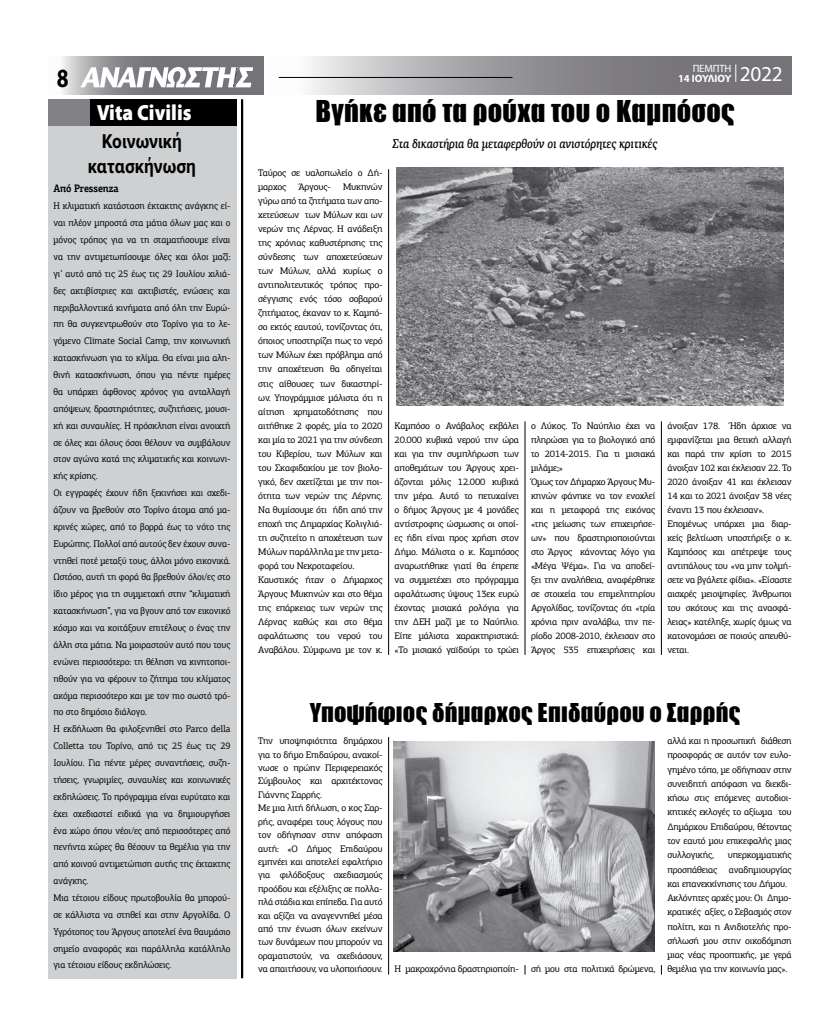
<style>
.page{position:relative;width:823px;height:1035px;background:#fff}
.page>*{position:absolute;margin:0;border:0;box-sizing:border-box;transform-origin:0 0}
.t1{font:900 29.3px "PF Fusion Sans";letter-spacing:.01em;color:#000}
.t2{font:700 26.3px "Myriad Pro";color:#000;scale:.81 1}
.t3{font:900 25.2px "PF Fusion Sans";letter-spacing:.01em;color:#000}
.t4{font:900 22px "Myriad Pro";color:#fff;scale:.89 1}
.t5{font:700 20.7px/24.5px "Proxima Nova Cond";color:#000;text-align:center;scale:.95 1}
.t6{font:italic 500 13px "PF Agora Slab Pro";letter-spacing:-.01em;color:#000;scale:.84 1}
.t7{font:700 10.8px "PF Agora Slab Pro";letter-spacing:-.01em;color:#000;scale:.86 1}
.t8{font:700 10.6px "Myriad Pro";letter-spacing:-.01em;color:#fff}
.t9{font:10.6px "Myriad Pro";letter-spacing:-.01em;color:#fff}
.t10{font:9.7px/16.9px "PF Agora Slab Pro";letter-spacing:-.01em;color:#000;scale:.95 1}
.t11{font:9.5px/14px "PF Agora Slab Pro";letter-spacing:-.02em;color:#000}
.s1{font-weight:400;font-size:21.3px}
</style>
<div class="page">
<svg style="left:62px;top:56px;width:201px;height:39px;background:#8f8d91"></svg>
<svg style="left:279px;top:56px;width:512px;height:39px;background:#9e9da0"></svg>
<svg style="left:80px;top:67px;width:173px;height:20px"></svg>
<hr style="left:278px;top:77px;width:234px;height:1px;background:#000">
<svg style="left:735px;top:64px;width:1px;height:18px"></svg>
<div style="left:48px;top:99px;width:188px;height:879px;background:#ced0d2"></div>
<hr style="left:241px;top:99px;width:2px;height:879px;background:#000">
<div style="left:89px;top:99px;width:147px;height:27px;background:#000"></div>
<div style="left:48px;top:99px;width:41px;height:27px;background:#818084"></div>
<hr style="left:388px;top:169px;width:1px;height:486px;background:#000">
<hr style="left:524px;top:421px;width:1px;height:234px;background:#000">
<hr style="left:660px;top:421px;width:1px;height:234px;background:#000">
<hr style="left:388px;top:737px;width:1px;height:237px;background:#000">
<img style="left:393px;top:741px;width:261px;height:210px">
<img style="left:396px;top:168px;width:387px;height:238px">
<p class="t9" style="left:692px;top:62px;width:40px">ΠΕΜΠΤΗ</p>
<h2 class="t2" style="left:57px;top:61px;width:16px">8</h2>
<p class="t8" style="left:677px;top:71px;width:106px">14 ΙΟΥΛΙΟΥ <span class="s1">2022</span></p>
<h3 class="t4" style="left:97px;top:98px;width:108px">Vita Civilis</h3>
<h3 class="t5" style="left:88px;top:129px;width:115px">Κοινωνική κατασκήνωση</h3>
<p class="t7" style="left:53px;top:182px;width:77px">Από Pressenza</p>
<p class="t10" style="left:53px;top:197px;width:188px">Η κλιματική κατάσταση έκτακτης ανάγκης εί&shy;ναι πλέον μπροστά στα μάτια όλων μας και ο μόνος τρόπος για να τη σταματήσουμε είναι να την αντιμετωπίσουμε όλες και όλοι μαζί: γι’ αυτό από τις 25 έως τις 29 Ιουλίου χιλιά&shy;δες ακτιβίστριες και ακτιβιστές, ενώσεις και περιβαλλοντικά κινήματα από όλη την Ευρώ&shy;πη θα συγκεντρωθούν στο Τορίνο για το λε&shy;γόμενο Climate Social Camp, την κοινωνική κατασκήνωση για το κλίμα. Θα είναι μια αλη&shy;θινή κατασκήνωση, όπου για πέντε ημέρες θα υπάρχει άφθονος χρόνος για ανταλλαγή απόψεων, δραστηριότητες, συζητήσεις, μουσι&shy;κή και συναυλίες. Η πρόσκληση είναι ανοιχτή σε όλες και όλους όσοι θέλουν να συμβάλουν στον αγώνα κατά της κλιματικής και κοινωνι&shy;κής κρίσης.<br>Οι εγγραφές έχουν ήδη ξεκινήσει και σχεδι&shy;άζουν να βρεθούν στο Τορίνο άτομα από μα&shy;κρινές χώρες, από το βορρά έως το νότο της Ευρώπης. Πολλοί από αυτούς δεν έχουν συνα&shy;ντηθεί ποτέ μεταξύ τους, άλλοι μόνο εικονικά.<br>Ωστόσο, αυτή τη φορά θα βρεθούν όλοι/ες στο ίδιο μέρος για τη συμμετοχή στην “κλιματική κατασκήνωση”, για να βγουν από τον εικονικό κόσμο και να κοιτάξουν επιτέλους ο ένας την άλλη στα μάτια. Να μοιραστούν αυτό που τους ενώνει περισσότερο: τη θέληση να κινητοποι&shy;ηθούν για να φέρουν το ζήτημα του κλίματος ακόμα περισσότερο και με τον πιο σωστό τρό&shy;πο στο δημόσιο διάλογο.<br>Η εκδήλωση θα φιλοξενηθεί στο Parco della Colletta του Τορίνο, από τις 25 έως τις 29<br>Ιουλίου. Για πέντε μέρες συναντήσεις, συζη&shy;τήσεις, γνωριμίες, συναυλίες και κοινωνικές εκδηλώσεις. Το πρόγραμμα είναι ευρύτατο και έχει σχεδιαστεί ειδικά για να δημιουργήσει ένα χώρο όπου νέοι/ες από περισσότερες από πενήντα χώρες θα θέσουν τα θεμέλια για την από κοινού αντιμετώπιση αυτής της έκτακτης ανάγκης.<br>Μια τέτοιου είδους πρωτοβουλία θα μπορού&shy;σε κάλλιστα να στηθεί και στην Αργολίδα. Ο Υγρότοπος του Άργους αποτελεί ένα θαυμάσιο σημείο αναφοράς και παράλληλα κατάλληλο για τέτοιου είδους εκδηλώσεις.</p>
<h1 class="t1" style="left:315px;top:93px;width:420px">Βγήκε από τα ρούχα του ο Καμπόσος</h1>
<h3 class="t6" style="left:392px;top:136px;width:316px">Στα δικαστήρια θα μεταφερθούν οι ανιστόρητες κριτικές</h3>
<p class="t11" style="left:258px;top:166px;width:126px">Ταύρος σε υαλοπωλείο ο Δή&shy;μαρχος</p>
<p class="t11" style="left:258px;top:180px;width:126px;text-indent:85px">Μυκηνών γύρω από τα ζητήματα των απο&shy;χετεύσεων των Μύλων και ων νερών της Λέρνας. Η ανάδειξη της χρόνιας καθυστέρησης της σύνδεσης των αποχετεύσεων των Μύλων, αλλά κυρίως ο αντιπολιτευτικός τρόπος προ&shy;σέγγισης ενός τόσο σοβαρού ζητήματος, έκαναν το κ. Καμπό&shy;σο εκτός εαυτού, τονίζοντας ότι, όποιος υποστηρίζει πως το νερό των Μύλων έχει πρόβλημα από την αποχέτευση θα οδηγείται στις αίθουσες των δικαστηρί&shy;ων. Υπογράμμισε μάλιστα ότι η αίτηση χρηματοδότησης που αιτήθηκε 2 φορές, μία το 2020 και μία το 2021 για την σύνδεση του Κιβερίου, των Μύλων και του Σκαφιδακίου με τον βιολο&shy;γικό, δεν σχετίζεται με την ποι&shy;ότητα των νερών της Λέρνης.<br>Να θυμίσουμε ότι ήδη από την εποχή της Δημαρχίας Κολιγλιά&shy;τη συζητείτο η αποχέτευση των<br>Μύλων παράλληλα με την μετα&shy;φορά του Νεκροταφείου.<br>Καυστικός ήταν ο Δήμαρχος<br>Άργους Μυκηνών και στο θέμα της επάρκειας των νερών της<br>Λέρνας καθώς και στο θέμα αφαλάτωσης του νερού του<br>Αναβάλου. Σύμφωνα με τον κ.</p>
<p class="t11" style="left:298px;top:180px;width:34px">Άργους-</p>
<p class="t11" style="left:394px;top:418px;width:126px;text-align:justify">Καμπόσο ο Ανάβαλος εκβάλει 20.000 κυβικά νερού την ώρα και για την συμπλήρωση των αποθεμάτων του Άργους χρει&shy;άζονται μόλις 12.000 κυβικά την μέρα. Αυτό το πετυχαίνει ο δήμος Άργους με 4 μονάδες αντίστροφης ώσμωσης οι οποί&shy;ες ήδη είναι προς χρήση στον Δήμο. Μάλιστα ο κ. Καμπόσος αναρωτήθηκε γιατί θα έπρεπε να συμμετέχει στο πρόγραμμα αφαλάτωσης ύψους 13εκ ευρώ έχοντας μισιακά ρολόγια για την ΔΕΗ μαζί με το Ναύπλιο.<br>Είπε μάλιστα χαρακτηριστικά: «Το μισιακό γαϊδούρι το τρώει</p>
<p class="t11" style="left:530px;top:418px;width:126px">ο Λύκος. Το Ναύπλιο έχει να πληρώσει για το βιολογικό από το 2014-2015. Για τι μισιακά μιλάμε;»<br>Όμως τον Δήμαρχο Άργους Μυ&shy;κηνών φάνηκε να τον ενοχλεί και η μεταφορά της εικόνας «της μείωσης των επιχειρήσε&shy;ων» που δραστηριοποιούνται στο Άργος κάνοντας λόγο για «Μέγα Ψέμα». Για να αποδεί&shy;ξει την αναλήθεια, αναφέρθηκε σε στοιχεία του επιμελητηρίου<br>Αργολίδας, τονίζοντας ότι «τρία χρόνια πριν αναλάβω, την πε&shy;ρίοδο 2008-2010, έκλεισαν στο<br>Άργος 535 επιχειρήσεις και</p>
<p class="t11" style="left:667px;top:418px;width:126px">άνοιξαν 178. Ήδη άρχισε να εμφανίζεται μια θετική αλλαγή και παρά την κρίση το 2015 άνοιξαν 102 και έκλεισαν 22. Το<br>2020 άνοιξαν 41 και έκλεισαν<br>14 και το 2021 άνοιξαν 38 νέες έναντι 13 που έκλεισαν».<br>Επομένως υπάρχει μια διαρ&shy;κείς βελτίωση υποστήριξε ο κ.<br>Καμπόσος και απέτρεψε τους αντιπάλους του «να μην τολμή&shy;σετε να βγάλετε φίδια». «Είσαστε αισχρές μειοψηφίες. Άνθρωποι του σκότους και της ανασφά&shy;λειας» κατέληξε, χωρίς όμως να κατονομάσει σε ποιούς απευθύ&shy;νεται.</p>
<h3 class="t3" style="left:309px;top:697px;width:431px">Υποψήφιος δήμαρχος Επιδαύρου ο Σαρρής</h3>
<p class="t11" style="left:258px;top:734px;width:126px;line-height:13.4px">Την υποψηφιότητα δημάρχου για το δήμο Επιδαύρου, ανακοί&shy;νωσε ο πρώην Περιφερειακός<br>Σύμβουλος και αρχιτέκτονας<br>Γιάννης Σαρρής.<br>Με μια λιτή δήλωση, ο κος Σαρ&shy;ρής, αναφέρει τους λόγους που τον οδήγησαν στην απόφαση αυτή: «Ο Δήμος Επιδαύρου εμπνέει και αποτελεί εφαλτήριο για φιλόδοξους σχεδιασμούς προόδου και εξέλιξης σε πολλα&shy;πλά στάδια και επίπεδα. Για αυτό και αξίζει να αναγεννηθεί μέσα από την ένωση όλων εκείνων των δυνάμεων που μπορούν να οραματιστούν, να σχεδιάσουν, να απαιτήσουν, να υλοποιήσουν.</p>
<p class="t11" style="left:667px;top:734px;width:126px;text-align:justify">αλλά και η προσωπική διάθεση προσφοράς σε αυτόν τον ευλο&shy;γημένο τόπο, με οδήγησαν στην συνειδητή απόφαση να διεκδι&shy;κήσω στις επόμενες αυτοδιοι&shy;κητικές εκλογές το αξίωμα του Δημάρχου Επιδαύρου, θέτοντας τον εαυτό μου επικεφαλής μιας συλλογικής,</p>
<p class="t11" style="left:667px;top:848px;width:126px;text-indent:60px">υπερκομματικής προσπάθειας αναδημιουργίας και επανεκκίνησης του Δήμου.<br>Ακλόνητες αρχές μου: Οι Δημο&shy;κρατικές αξίες, o Σεβασμός στον πολίτη, και η Ανιδιοτελής προ&shy;σήλωσή μου στην οικοδόμηση μιας νέας προοπτικής, με γερά θεμέλια για την κοινωνία μας».</p>
<p class="t11" style="left:394px;top:962px;width:126px">Η μακροχρόνια δραστηριοποίη-</p>
<p class="t11" style="left:530px;top:962px;width:126px">σή μου στα πολιτικά δρώμενα,</p>
</div>
